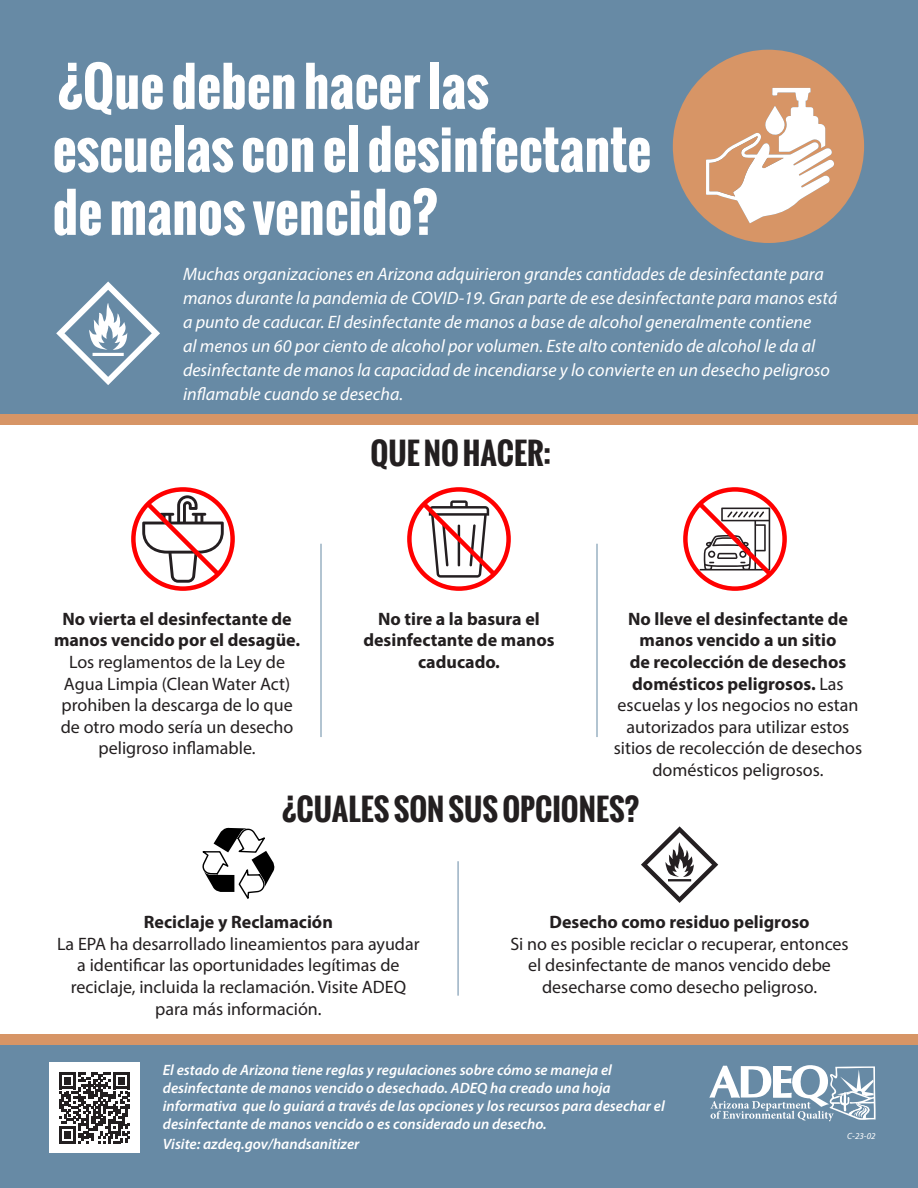
<style>
.page{position:relative;width:918px;height:1188px;background:#fff}
.page>*{position:absolute;margin:0;border:0;box-sizing:border-box;transform-origin:0 0}
.t1{font:700 52.5px/63px "Oswald";color:#fff}
.t2{font:700 30px "Oswald";color:#231f20}
.t3{font:18px/21.6px "Myriad Pro";color:#231f20;text-align:center}
.t4{font:italic 18px/24px "Myriad Pro";color:#fff}
.t5{font:700 18px/21.6px "Myriad Pro";color:#231f20;text-align:center}
.t6{font:italic 600 15px/18px "Myriad Pro";color:#fff}
.t7{font:italic 9px "Myriad Pro";color:#fff}
.s1{font-weight:700}
</style>
<div class="page">
<div style="left:0;top:1043px;width:918px;height:145px;background:#678aa5"></div>
<div style="left:0;top:0;width:918px;height:419px;background:#678aa5"></div>
<svg style="left:131px;top:487px;width:104px;height:104px"></svg>
<svg style="left:683px;top:487px;width:104px;height:104px"></svg>
<svg style="left:407px;top:487px;width:104px;height:104px"></svg>
<svg style="left:56px;top:281px;width:104px;height:104px"></svg>
<hr style="left:93px;top:353px;width:31px;height:3px;background:#fff">
<div style="left:0;top:414px;width:918px;height:10px;background:#d79566"></div>
<div style="left:0;top:1035px;width:918px;height:10px;background:#d79566"></div>
<hr style="left:321px;top:544px;width:1px;height:193px;background:#678aa5">
<hr style="left:458px;top:861px;width:1px;height:135px;background:#678aa5">
<hr style="left:597px;top:544px;width:1px;height:193px;background:#678aa5">
<div style="left:49px;top:1062px;width:91px;height:91px;background:#fff"></div>
<svg style="left:59px;top:1072px;width:71px;height:71px"></svg>
<svg style="left:709px;top:1065px;width:167px;height:56px"></svg>
<svg style="left:202px;top:827px;width:73px;height:72px"></svg>
<svg style="left:672px;top:49px;width:193px;height:194px"></svg>
<svg style="left:641px;top:826px;width:77px;height:77px"></svg>
<hr style="left:668px;top:879px;width:23px;height:2px;background:#241f21">
<p class="t1" style="left:53px;top:55px;width:600px">¿Que deben hacer las escuelas con el desinfectante de manos vencido?</p>
<p class="t4" style="left:183px;top:262px;width:656px">Muchas organizaciones en Arizona adquirieron grandes cantidades de desinfectante para manos durante la pandemia de COVID-19. Gran parte de ese desinfectante para manos está a punto de caducar. El desinfectante de manos a base de alcohol generalmente contiene<br>al menos un 60 por ciento de alcohol por volumen. Este alto contenido de alcohol le da al desinfectante de manos la capacidad de incendiarse y lo convierte en un desecho peligroso inflamable cuando se desecha.</p>
<p class="t2" style="left:370px;top:431px;width:182px">QUE NO HACER:</p>
<p class="t3" style="left:54px;top:608px;width:248px"><span class="s1">No vierta el desinfectante de manos vencido por el desagüe.<br></span>Los reglamentos de la Ley de<br>Agua Limpia (Clean Water Act) prohiben la descarga de lo que de otro modo sería un desecho peligroso inflamable.</p>
<p class="t5" style="left:363px;top:607px;width:193px">No tire a la basura el desinfectante de manos caducado.</p>
<p class="t3" style="left:614px;top:608px;width:250px"><span class="s1">No lleve el desinfectante de manos vencido a un sitio<br>de recolección de desechos domésticos peligrosos.</span> Las escuelas y los negocios no estan autorizados para utilizar estos sitios de recolección de desechos domésticos peligrosos.</p>
<p class="t2" style="left:279px;top:786px;width:361px">¿CUALES SON SUS OPCIONES?</p>
<p class="t5" style="left:144px;top:911px;width:190px">Reciclaje y Reclamación</p>
<p class="t3" style="left:57px;top:933px;width:364px">La EPA ha desarrollado lineamientos para ayudar a identificar las oportunidades legítimas de reciclaje, incluida la reclamación. Visite ADEQ para más información.</p>
<p class="t5" style="left:550px;top:911px;width:262px">Desecho como residuo peligroso</p>
<p class="t3" style="left:510px;top:933px;width:340px">Si no es posible reciclar o recuperar, entonces el desinfectante de manos vencido debe desecharse como desecho peligroso.</p>
<p class="t6" style="left:163px;top:1061px;width:503px">El estado de Arizona tiene reglas y regulaciones sobre cómo se maneja el desinfectante de manos vencido o desechado. ADEQ ha creado una hoja informativa que lo guiará a través de las opciones y los recursos para desechar el desinfectante de manos vencido o es considerado un desecho.</p>
<p class="t6" style="left:163px;top:1134px;width:198px">Visite: azdeq.gov/handsanitizer</p>
<p class="t7" style="left:847px;top:1130px;width:30px">C-23-02</p>
</div>
